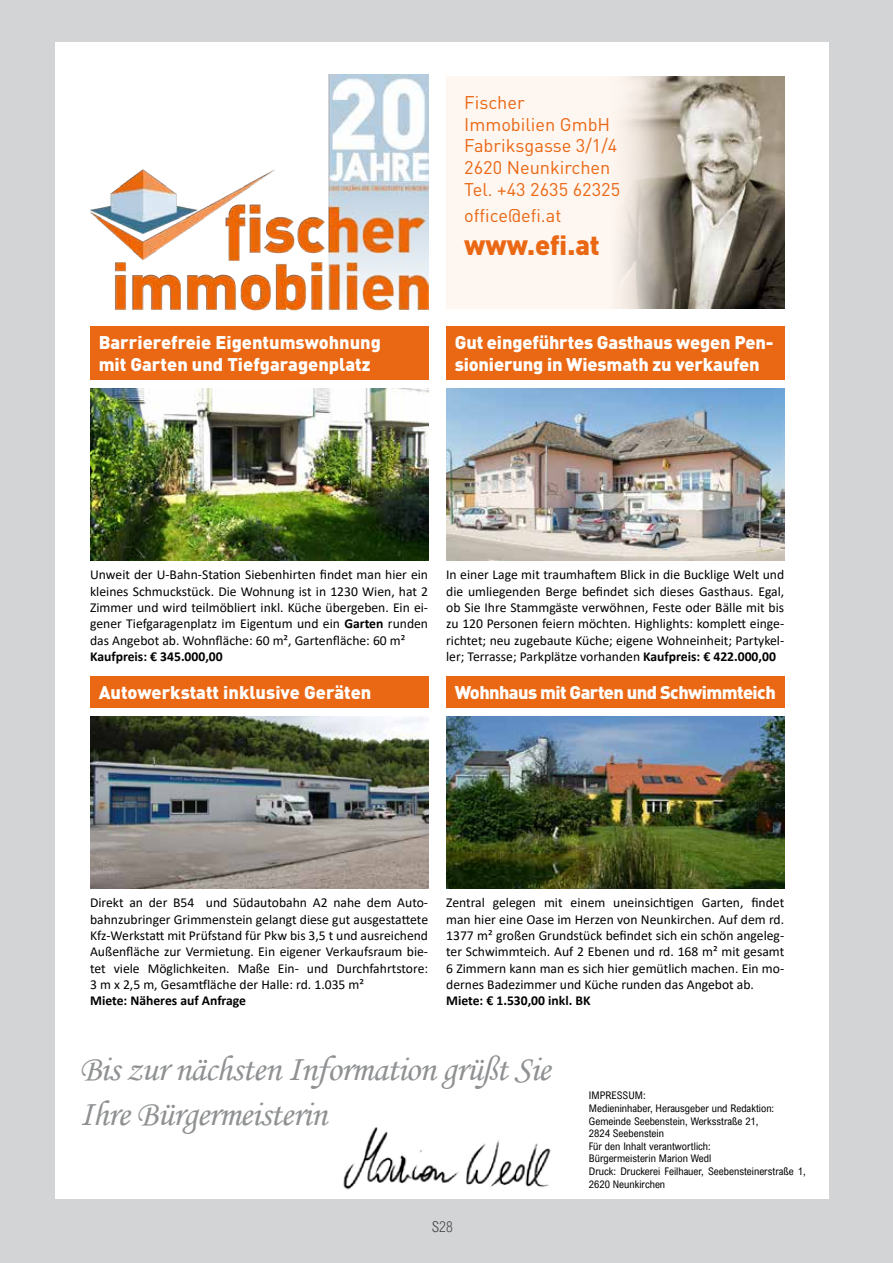
<style>
.page{position:relative;width:893px;height:1263px;background:#d3d4d5}
.page>*{position:absolute;margin:0;border:0;box-sizing:border-box;transform-origin:0 0}
.t1{font:36px/44.5px "Monotype Corsiva";letter-spacing:-.02em;color:#8f9193}
.t2{font:900 27.3px "DINOT";color:#ea6713}
.t3{font:900 18.15px/21.8px "DINOT";letter-spacing:-.01em;color:#fff}
.t4{font:18.15px/21.8px "DINOT";color:#ea6713}
.t5{font:900 18.15px "DINOT";letter-spacing:-.03em;color:#fff}
.t6{font:300 15px "Arial Nova Cond";color:#434345}
.t7{font:13.65px/16.4px "Calibri";color:#000;text-align:justify}
.t8{font:700 13.65px "Calibri";color:#000}
.t9{font:10.5px/12.6px "Arial Nova Cond";color:#000}
.s1{font-weight:700}
</style>
<div class="page">
<div style="left:55px;top:43px;width:774px;height:1156px;background:#fff"></div>
<img style="left:343px;top:1127px;width:208px;height:63px">
<img style="left:90px;top:388px;width:338px;height:172px">
<img style="left:446px;top:388px;width:338px;height:172px">
<img style="left:90px;top:716px;width:338px;height:172px">
<img style="left:446px;top:716px;width:338px;height:172px">
<div style="left:90px;top:326px;width:338px;height:54px;background:#ea6713"></div>
<div style="left:446px;top:326px;width:338px;height:54px;background:#ea6713"></div>
<div style="left:90px;top:677px;width:338px;height:31px;background:#ea6713"></div>
<div style="left:446px;top:677px;width:338px;height:31px;background:#ea6713"></div>
<div style="left:446px;top:77px;width:338px;height:232px;background:#fef6f0"></div>
<img style="left:620px;top:77px;width:164px;height:232px">
<img style="left:90px;top:75px;width:338px;height:236px">
<h3 class="t4" style="left:464px;top:90px;width:158px">Fischer<br>Immobilien GmbH<br>Fabriksgasse 3/1/4<br>2620 Neunkirchen<br>Tel. +43 2635 62325</h3>
<h3 class="t4" style="left:464px;top:204px;width:99px">office@efi.at</h3>
<h2 class="t2" style="left:464px;top:227px;width:137px">www.efi.at</h2>
<h3 class="t3" style="left:99px;top:331px;width:284px">Barrierefreie Eigentumswohnung mit Garten und Tiefgaragenplatz</h3>
<h3 class="t3" style="left:455px;top:331px;width:320px">Gut eingeführtes Gasthaus wegen Pen&shy;sionierung in Wiesmath zu verkaufen</h3>
<p class="t7" style="left:90px;top:566px;width:340px">Unweit der U-Bahn-Station Siebenhirten findet man hier ein kleines Schmuckstück. Die Wohnung ist in 1230 Wien, hat 2<br>Zimmer und wird teilmöbliert inkl. Küche übergeben. Ein ei&shy;gener Tiefgaragenplatz im Eigentum und ein <span class="s1">Garten</span> runden das Angebot ab. Wohnfläche: 60 m², Gartenfläche: 60 m²</p>
<p class="t8" style="left:90px;top:647px;width:134px">Kaufpreis: € 345.000,00</p>
<p class="t7" style="left:446px;top:566px;width:340px">In einer Lage mit traumhaftem Blick in die Bucklige Welt und die umliegenden Berge befindet sich dieses Gasthaus. Egal, ob Sie Ihre Stammgäste verwöhnen, Feste oder Bälle mit bis zu 120 Personen feiern möchten. Highlights: komplett einge&shy;richtet; neu zugebaute Küche; eigene Wohneinheit; Partykel&shy;ler; Terrasse; Parkplätze vorhanden <span class="s1">Kaufpreis: € 422.000,00</span></p>
<h3 class="t3" style="left:99px;top:681px;width:274px">Autowerkstatt inklusive Geräten</h3>
<h3 class="t5" style="left:455px;top:680px;width:322px">Wohnhaus mit Garten und Schwimmteich</h3>
<p class="t7" style="left:90px;top:894px;width:340px">Direkt an der B54 und Südautobahn A2 nahe dem Auto&shy;bahnzubringer Grimmenstein gelangt diese gut ausgestattete Kfz-Werkstatt mit Prüfstand für Pkw bis 3,5 t und ausreichend Außenfläche zur Vermietung. Ein eigener Verkaufsraum bie&shy;tet viele Möglichkeiten. Maße Ein- und Durchfahrtstore:<br>3 m x 2,5 m, Gesamtfläche der Halle: rd. 1.035 m²</p>
<p class="t8" style="left:90px;top:991px;width:158px">Miete: Näheres auf Anfrage</p>
<p class="t7" style="left:446px;top:894px;width:340px">Zentral gelegen mit einem uneinsichtigen Garten, findet man hier eine Oase im Herzen von Neunkirchen. Auf dem rd.<br>1377 m² großen Grundstück befindet sich ein schön angeleg&shy;ter Schwimmteich. Auf 2 Ebenen und rd. 168 m² mit gesamt 6 Zimmern kann man es sich hier gemütlich machen. Ein mo&shy;dernes Badezimmer und Küche runden das Angebot ab.</p>
<p class="t8" style="left:446px;top:991px;width:146px">Miete: € 1.530,00 inkl. BK</p>
<h1 class="t1" style="left:79px;top:1047px;width:472px">Bis zur nächsten Information grüßt Sie<br>Ihre Bürgermeisterin</h1>
<p class="t6" style="left:432px;top:1218px;width:22px">S28</p>
<p class="t9" style="left:589px;top:1089px;width:218px">IMPRESSUM:<br>Medieninhaber, Herausgeber und Redaktion:<br>Gemeinde Seebenstein, Werksstraße 21,<br>2824 Seebenstein<br>Für den Inhalt verantwortlich:<br>Bürgermeisterin Marion Wedl<br>Druck: Druckerei Feilhauer, Seebensteinerstraße 1,<br>2620 Neunkirchen</p>
</div>
